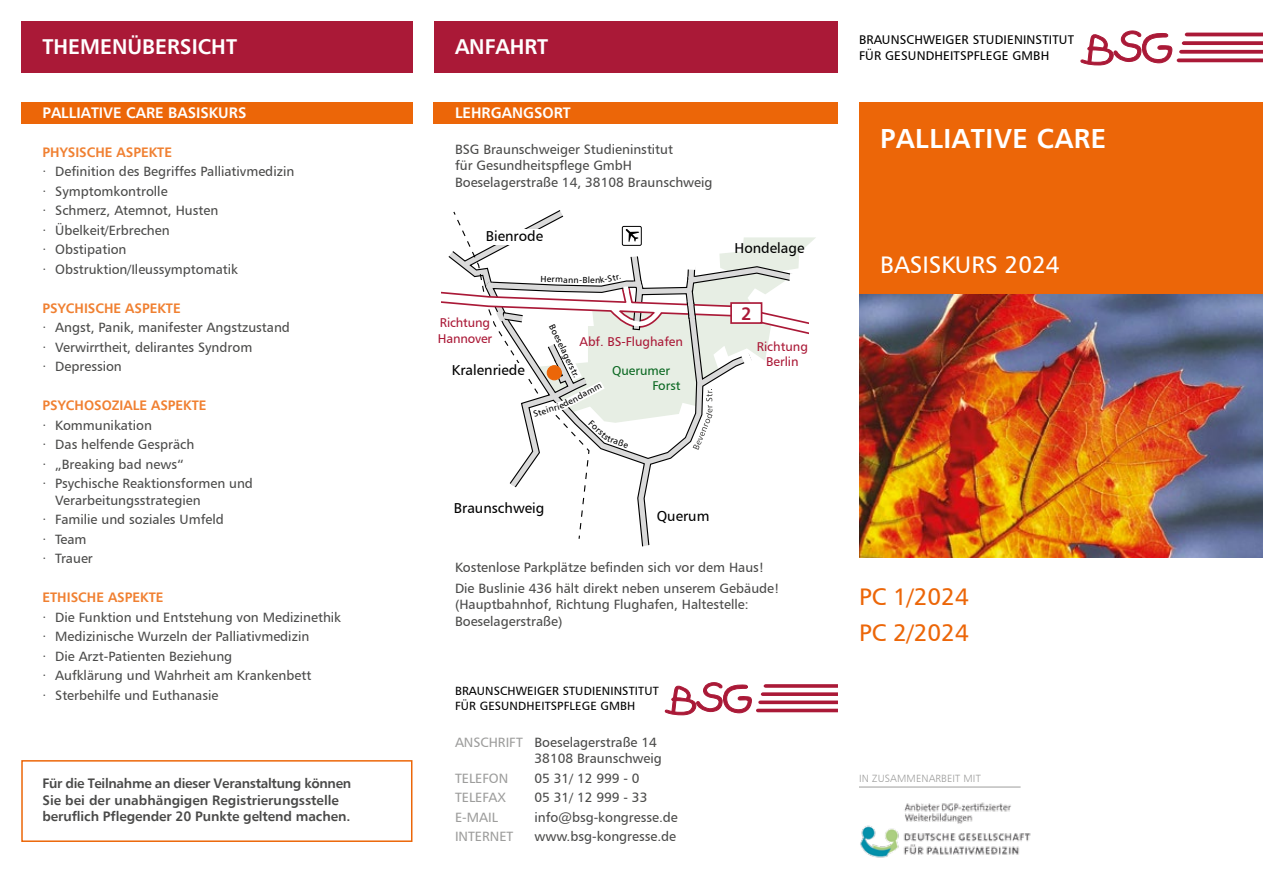
<style>
.page{position:relative;width:1263px;height:893px;background:#fff}
.page>*{position:absolute;margin:0;border:0;box-sizing:border-box;transform-origin:0 0}
.t1{font:27px "Humanist 777 BT Bold B";letter-spacing:.02em;color:#fff}
.t2{font:24px/36px "Humanist 777 BT Roman B";color:#ec6608}
.t3{font:24px "Humanist 777 BT Roman B";color:#fff}
.t4{font:21px "Humanist 777 BT Bold B";color:#fff}
.t5{font:17.7px "Humanist 777 BT Bold B";color:#aa1937}
.t6{font:15px "Humanist 777 BT Bold B";color:#fff}
.t7{font:14.4px "Humanist 777 BT Roman B";color:#000}
.t8{font:13.5px/19.5px "Humanist 777 BT Roman B";color:#4a4a49}
.t9{font:13.5px/16.5px "Humanist 777 BT Bold B";letter-spacing:-.01em;color:#4a4a49}
.t10{font:13.5px "Humanist 777 BT Bold B";color:#f08031}
.t11{font:13.5px "Humanist 777 BT Roman B";color:#9d9d9c}
.t12{font:12.75px/15.3px "Humanist 777 BT Roman B";color:#aa1937;text-align:center}
.t13{font:12.75px/15.3px "Humanist 777 BT Roman B";color:#0b6822}
.t14{font:12.6px/16.5px "Humanist 777 BT Roman B";letter-spacing:.01em;color:#000}
.t15{font:12px/15.6px "Humanist 777 BT Roman B";letter-spacing:.01em;color:#000}
.t16{font:10.5px "Humanist 777 BT Light B";letter-spacing:.01em;color:#9d9d9c}
.t17{font:8.85px "Humanist 777 BT Roman B";color:#000}
.s1{color:#9d9d9c}
</style>
<div class="page">
<div style="left:21px;top:21px;width:391px;height:51px;background:#aa1937"></div>
<div style="left:434px;top:21px;width:404px;height:51px;background:#aa1937"></div>
<img style="left:859px;top:293px;width:404px;height:264px">
<div style="left:21px;top:102px;width:391px;height:21px;background:#ec6608"></div>
<svg style="left:665px;top:682px;width:173px;height:33px"></svg>
<div style="left:859px;top:102px;width:404px;height:191px;background:#ec6608"></div>
<svg style="left:1080px;top:31px;width:183px;height:34px"></svg>
<div style="left:21px;top:760px;width:391px;height:82px;border:2px solid #ec6608"></div>
<div style="left:434px;top:102px;width:404px;height:21px;background:#ec6608"></div>
<svg style="left:512px;top:450px;width:169px;height:94px"></svg>
<svg style="left:509px;top:480px;width:9px;height:16px"></svg>
<svg style="left:441px;top:210px;width:375px;height:240px"></svg>
<svg style="left:641px;top:544px;width:9px;height:3px"></svg>
<hr style="left:859px;top:787px;width:161px;height:1px;background:#9d9d9c">
<img style="left:860px;top:802px;width:171px;height:56px">
<h3 class="t4" style="left:43px;top:34px;width:196px">THEMENÜBERSICHT</h3>
<h3 class="t4" style="left:455px;top:34px;width:95px">ANFAHRT</h3>
<p class="t6" style="left:43px;top:103px;width:205px">PALLIATIVE CARE BASISKURS</p>
<p class="t10" style="left:43px;top:143px;width:131px">PHYSISCHE ASPEKTE</p>
<p class="t8" style="left:43px;top:161px;width:253px">· Definition des Begriffes Palliativmedizin · Symptomkontrolle<br>· Schmerz, Atemnot, Husten<br>· Übelkeit/Erbrechen<br>· Obstipation<br>· Obstruktion/Ileussymptomatik</p>
<p class="t10" style="left:43px;top:299px;width:140px">PSYCHISCHE ASPEKTE</p>
<p class="t8" style="left:43px;top:317px;width:249px">· Angst, Panik, manifester Angstzustand · Verwirrtheit, delirantes Syndrom<br>· Depression</p>
<p class="t10" style="left:43px;top:397px;width:166px">PSYCHOSOZIALE ASPEKTE</p>
<p class="t8" style="left:43px;top:415px;width:212px">· Kommunikation<br>· Das helfende Gespräch<br>· „Breaking bad news“<br>· Psychische Reaktionsformen und</p>
<p class="t8" style="left:43px;top:490px;width:183px;text-indent:13px">Verarbeitungsstrategien<br>· Familie und soziales Umfeld · Team<br>· Trauer</p>
<p class="t10" style="left:43px;top:589px;width:122px">ETHISCHE ASPEKTE</p>
<p class="t8" style="left:43px;top:607px;width:300px">· Die Funktion und Entstehung von Medizinethik · Medizinische Wurzeln der Palliativmedizin<br>· Die Arzt-Patienten Beziehung<br>· Aufklärung und Wahrheit am Krankenbett<br>· Sterbehilfe und Euthanasie</p>
<p class="t9" style="left:43px;top:775px;width:310px">Für die Teilnahme an dieser Veranstaltung können<br>Sie bei der unabhängigen Registrierungsstelle beruflich Pflegender 20 Punkte geltend machen.</p>
<p class="t6" style="left:455px;top:103px;width:117px">LEHRGANGSORT</p>
<p class="t8" style="left:455px;top:140px;width:259px;line-height:16.5px">BSG Braunschweiger Studieninstitut<br>für Gesundheitspflege GmbH<br>Boeselagerstraße 14, 38108 Braunschweig</p>
<p class="t7" style="left:486px;top:227px;width:59px">Bienrode</p>
<p class="t17" style="left:541px;top:274px;width:61px;rotate:1deg">Hermann-Blen</p>
<p class="t17" style="left:599px;top:275px;width:23px;rotate:-12deg">k-Str.</p>
<p class="t12" style="left:438px;top:315px;width:56px;text-align:left">Richtung<br>Hannover</p>
<p class="t7" style="left:452px;top:361px;width:74px">Kralenriede</p>
<p class="t17" style="left:557px;top:322px;width:60px;rotate:64deg">Boeselagerstr.</p>
<p class="t12" style="left:580px;top:334px;width:105px">Abf. BS-Flughafen</p>
<p class="t13" style="left:652px;top:363px;width:30px;text-indent:-40px">Querumer<br>Forst</p>
<p class="t17" style="left:561px;top:400px;width:44px;rotate:-27deg">dendamm</p>
<p class="t17" style="left:532px;top:409px;width:33px;rotate:-17deg">Steinrie</p>
<p class="t17" style="left:593px;top:418px;width:26px;rotate:42deg">Forsts</p>
<p class="t17" style="left:609px;top:433px;width:23px;rotate:20deg">traße</p>
<p class="t7" style="left:454px;top:499px;width:92px">Braunschweig</p>
<p class="t7" style="left:657px;top:507px;width:54px">Querum</p>
<p class="t7" style="left:735px;top:239px;width:71px">Hondelage</p>
<h3 class="t5" style="left:741px;top:303px;width:12px">2</h3>
<p class="t12" style="left:757px;top:338px;width:53px">Richtung<br>Berlin</p>
<p class="t8" style="left:455px;top:556px;width:326px;line-height:21px">Kostenlose Parkplätze befinden sich vor dem Haus!<br>Die Buslinie 436 hält direkt neben unserem Gebäude!</p>
<p class="t8" style="left:455px;top:596px;width:295px;line-height:16.5px">(Hauptbahnhof, Richtung Flughafen, Haltestelle:<br>Boeselagerstraße)</p>
<p class="t15" style="left:455px;top:683px;width:205px">BRAUNSCHWEIGER STUDIENINSTITUT<br>FÜR GESUNDHEITSPFLEGE GMBH</p>
<p class="t8" style="left:534px;top:734px;width:129px;line-height:16.5px;text-indent:-80px"><span class="s1">ANSCHRIFT</span> Boeselagerstraße 14<br>38108 Braunschweig</p>
<p class="t11" style="left:455px;top:770px;width:55px">TELEFON</p>
<p class="t8" style="left:534px;top:768px;width:107px">05 31/ 12 999 - 0</p>
<p class="t11" style="left:455px;top:789px;width:52px">TELEFAX</p>
<p class="t8" style="left:534px;top:788px;width:114px">05 31/ 12 999 - 33</p>
<p class="t11" style="left:455px;top:809px;width:44px">E-MAIL</p>
<p class="t8" style="left:534px;top:807px;width:145px">info@bsg-kongresse.de</p>
<p class="t11" style="left:455px;top:828px;width:60px">INTERNET</p>
<p class="t8" style="left:534px;top:827px;width:143px">www.bsg-kongresse.de</p>
<p class="t14" style="left:859px;top:31px;width:217px">BRAUNSCHWEIGER STUDIENINSTITUT<br>FÜR GESUNDHEITSPFLEGE GMBH</p>
<h1 class="t1" style="left:880px;top:122px;width:227px">PALLIATIVE CARE</h1>
<h2 class="t3" style="left:880px;top:250px;width:181px">BASISKURS 2024</h2>
<h2 class="t2" style="left:859px;top:578px;width:111px">PC 1/2024<br>PC 2/2024</h2>
<p class="t16" style="left:859px;top:772px;width:123px">IN ZUSAMMENARBEIT MIT</p>
</div>
